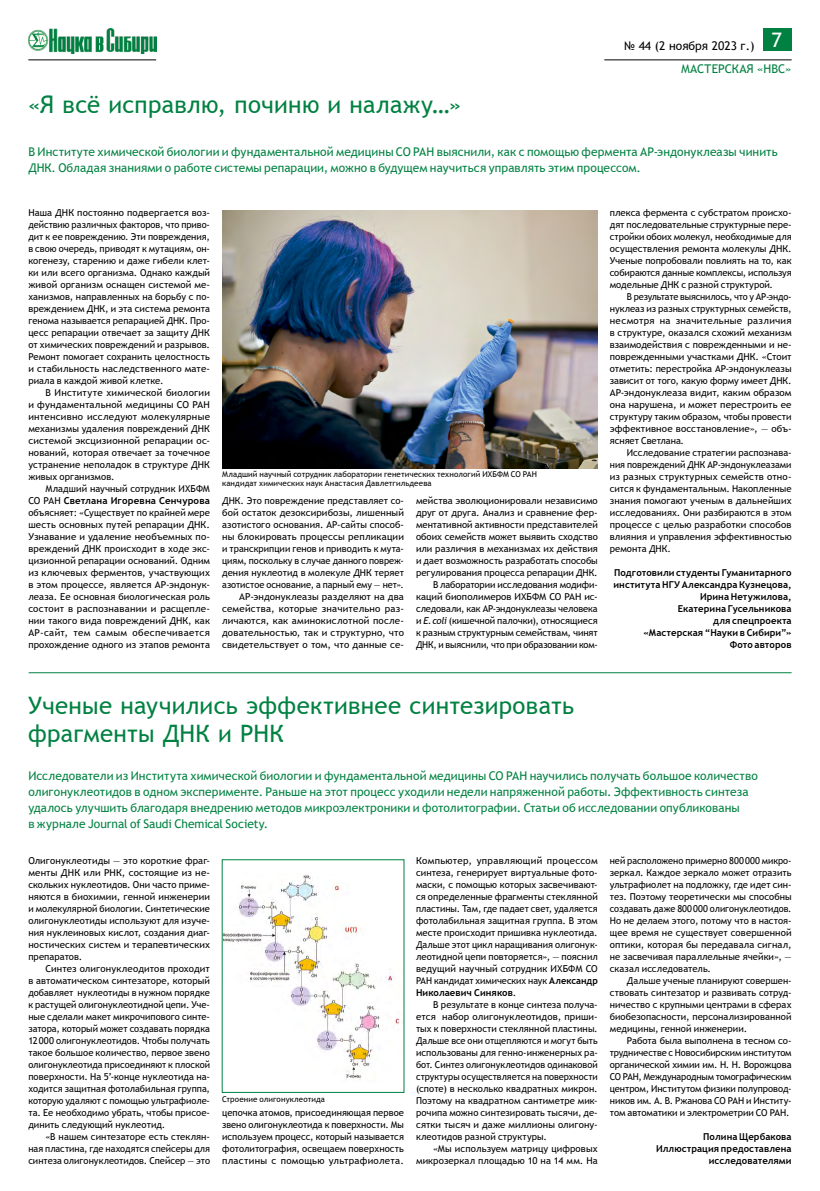
<style>
.page{position:relative;width:820px;height:1191px;background:#fff}
.page>*{position:absolute;margin:0;border:0;box-sizing:border-box;transform-origin:0 0}
.t1{font:24px/28px "Trebuchet MS";letter-spacing:.01em;color:#008141}
.t2{font:12px/16px "Trebuchet MS";letter-spacing:.005em;color:#008141}
.t3{font:12px/22.3px "Trebuchet MS";color:#000}
.t4{font:9.5px/12px "Trebuchet MS";letter-spacing:.005em;color:#000;text-align:justify}
.t5{font:700 9.5px/12px "Trebuchet MS";letter-spacing:.01em;color:#000;text-align:right}
.t6{font:8px/9px "Trebuchet MS";letter-spacing:.015em;color:#000}
.s1{color:#008141}
.s2{font-weight:700}
.s3{font-style:italic}
</style>
<div class="page">
<div style="left:762px;top:28px;width:29px;height:23px;background:#008141"></div>
<hr style="left:604px;top:60px;width:187px;height:1px;background:#000">
<img style="left:28px;top:28px;width:128px;height:25px">
<hr style="left:28px;top:60px;width:128px;height:1px;background:#000">
<hr style="left:29px;top:672px;width:762px;height:1px;background:#008141">
<img style="left:224px;top:874px;width:176px;height:206px">
<img style="left:222px;top:211px;width:375px;height:257px">
<h1 class="t1" style="left:28px;top:91px;width:434px">«Я всё исправлю, починю и налажу…»</h1>
<p class="t3" style="left:680px;top:35px;width:112px;text-indent:-57px">№ 44 (2 ноября 2023 г.) <sup>7<br></sup><span class="s1">МАСТЕРСКАЯ «НВС»</span></p>
<p class="t2" style="left:28px;top:144px;width:750px">В Институте химической биологии и фундаментальной медицины СО РАН выяснили, как с помощью фермента АР-эндонуклеазы чинить<br>ДНК. Обладая знаниями о работе системы репарации, можно в будущем научиться управлять этим процессом.</p>
<p class="t4" style="left:28px;top:207px;width:183px">Наша ДНК постоянно подвергается воз&shy;действию различных факторов, что приво&shy;дит к ее повреждению. Эти повреждения, в свою очередь, приводят к мутациям, он&shy;когенезу, старению и даже гибели клет&shy;ки или всего организма. Однако каждый живой организм оснащен системой ме&shy;ханизмов, направленных на борьбу с по&shy;вреждением ДНК, и эта система ремонта генома называется репарацией ДНК. Про&shy;цесс репарации отвечает за защиту ДНК от химических повреждений и разрывов.<br>Ремонт помогает сохранить целостность и стабильность наследственного мате&shy;риала в каждой живой клетке.</p>
<p class="t4" style="left:28px;top:387px;width:183px;text-indent:17px">В Институте химической биологии и фундаментальной медицины СО РАН интенсивно исследуют молекулярные механизмы удаления повреждений ДНК системой эксцизионной репарации ос&shy;нований, которая отвечает за точечное устранение неполадок в структуре ДНК живых организмов.</p>
<p class="t4" style="left:28px;top:483px;width:183px;text-indent:17px">Младший научный сотрудник ИХБФМ СО РАН <span class="s2">Светлана Игоревна Сенчурова </span>объясняет: «Существует по крайней мере шесть основных путей репарации ДНК.<br>Узнавание и удаление необъемных по&shy;вреждений ДНК происходит в ходе экс&shy;цизионной репарации оснований. Одним из ключевых ферментов, участвующих в этом процессе, является АР-эндонук&shy;леаза. Ее основная биологическая роль состоит в распознавании и расщепле&shy;нии такого вида повреждений ДНК, как АР-сайт, тем самым обеспечивается прохождение одного из этапов ремонта</p>
<p class="t6" style="left:222px;top:469px;width:316px">Младший научный сотрудник лаборатории генетических технологий ИХБФМ СО РАН кандидат химических наук Анастасия Давлетгильдеева</p>
<p class="t4" style="left:222px;top:495px;width:183px;text-align:right">ДНК. Это повреждение представляет со&shy;бой остаток дезоксирибозы, лишенный азотистого основания. AP-сайты способ&shy;ны блокировать процессы репликации и транскрипции генов и приводить к мута&shy;циям, поскольку в случае данного повреж&shy;дения нуклеотид в молекуле ДНК теряет азотистое основание, а парный ему — нет».<br>AP-эндонуклеазы разделяют на два семейства, которые значительно раз&shy;личаются, как аминокислотной после&shy;довательностью, так и структурно, что свидетельствует о том, что данные се-</p>
<p class="t4" style="left:416px;top:495px;width:183px;text-align:right">мейства эволюционировали независимо друг от друга. Анализ и сравнение фер&shy;ментативной активности представителей обоих семейств может выявить сходство или различия в механизмах их действия и дает возможность разработать способы регулирования процесса репарации ДНК.<br>В лаборатории исследования модифи&shy;каций биополимеров ИХБФМ СО РАН ис&shy;следовали, как AP-эндонуклеазы человека и <span class="s3">E.coli</span> (кишечной палочки), относящиеся к разным структурным семействам, чинят ДНК, и выяснили, что при образовании ком-</p>
<p class="t4" style="left:609px;top:207px;width:183px">плекса фермента с субстратом происхо&shy;дят последовательные структурные пере&shy;стройки обоих молекул, необходимые для осуществления ремонта молекулы ДНК.<br>Ученые попробовали повлиять на то, как собираются данные комплексы, используя модельные ДНК с разной структурой.</p>
<p class="t4" style="left:609px;top:291px;width:183px;text-indent:17px">В результате выяснилось, что у АР-эндо&shy;нуклеаз из разных структурных семейств, несмотря на значительные различия в структуре, оказался схожий механизм взаимодействия с поврежденными и не&shy;поврежденными участками ДНК. «Стоит отметить: перестройка АР-эндонуклеазы зависит от того, какую форму имеет ДНК.<br>АР-эндонуклеаза видит, каким образом она нарушена, и может перестроить ее структуру таким образом, чтобы провести эффективное восстановление», — объ&shy;ясняет Светлана.</p>
<p class="t4" style="left:609px;top:447px;width:183px;text-indent:17px">Исследование стратегии распознава&shy;ния повреждений ДНК АР-эндонуклеазами из разных структурных семейств отно&shy;сится к фундаментальным. Накопленные знания помогают ученым в дальнейших исследованиях. Они разбираются в этом процессе с целью разработки способов влияния и управления эффективностью ремонта ДНК.</p>
<p class="t5" style="left:613px;top:567px;width:179px">Подготовили студенты Гуманитарного института НГУ Александра Кузнецова,<br>Ирина Нетужилова,<br>Екатерина Гусельникова<br>для спецпроекта<br>«Мастерская “Науки в Сибири”»<br>Фото авторов</p>
<h1 class="t1" style="left:28px;top:691px;width:547px">Ученые научились эффективнее синтезировать фрагменты ДНК и РНК</h1>
<p class="t2" style="left:28px;top:768px;width:730px">Исследователи из Института химической биологии и фундаментальной медицины СО РАН научились получать большое количество олигонуклеотидов в одном эксперименте. Раньше на этот процесс уходили недели напряженной работы. Эффективность синтеза удалось улучшить благодаря внедрению методов микроэлектроники и фотолитографии. Статьи об исследовании опубликованы<br>в журнале Journal of Saudi Chemical Society.</p>
<p class="t4" style="left:28px;top:855px;width:183px">Олигонуклеотиды — это короткие фраг&shy;менты ДНК или РНК, состоящие из не&shy;скольких нуклеотидов. Они часто приме&shy;няются в биохимии, генной инженерии и молекулярной биологии. Синтетические олигонуклеотиды используют для изуче&shy;ния нуклеиновых кислот, создания диаг&shy;ностических систем и терапевтических препаратов.</p>
<p class="t4" style="left:28px;top:963px;width:183px;text-indent:17px">Синтез олигонуклеодитов проходит в автоматическом синтезаторе, который добавляет нуклеотиды в нужном порядке к растущей олигонуклеотидной цепи. Уче&shy;ные сделали макет микрочипового синте&shy;затора, который может создавать порядка 12000 олигонуклеотидов. Чтобы получать такое большое количество, первое звено олигонуклеотида присоединяют к плоской поверхности. На 5’-конце нуклеотида на&shy;ходится защитная фотолабильная группа, которую удаляют с помощью ультрафиоле&shy;та. Ее необходимо убрать, чтобы присое&shy;динить следующий нуклеотид.</p>
<p class="t4" style="left:28px;top:1131px;width:183px;text-indent:17px">«В нашем синтезаторе есть стеклян&shy;ная пластина, где находятся спейсеры для синтеза олигонуклеотидов. Спейсер — это</p>
<p class="t6" style="left:222px;top:1094px;width:104px">Строение олигонуклеотида</p>
<p class="t4" style="left:222px;top:1107px;width:183px">цепочка атомов, присоединяющая первое звено олигонуклеотида к поверхности. Мы используем процесс, который называется фотолитография, освещаем поверхность пластины с помощью ультрафиолета.</p>
<p class="t4" style="left:416px;top:855px;width:183px">Компьютер, управляющий процессом синтеза, генерирует виртуальные фото&shy;маски, с помощью которых засвечивают&shy;ся определенные фрагменты стеклянной пластины. Там, где падает свет, удаляется фотолабильная защитная группа. В этом месте происходит пришивка нуклеотида.<br>Дальше этот цикл наращивания олигонук&shy;леотидной цепи повторяется», — пояснил ведущий научный сотрудник ИХБФМ СО РАН кандидат химических наук <span class="s2">Александр Николаевич Синяков</span>.</p>
<p class="t4" style="left:416px;top:999px;width:183px;text-indent:17px">В результате в конце синтеза получа&shy;ется набор олигонуклеотидов, приши&shy;тых к поверхности стеклянной пластины.<br>Дальше все они отщепляются и могут быть использованы для генно-инженерных ра&shy;бот. Синтез олигонуклеотидов одинаковой структуры осуществляется на поверхности (споте) в несколько квадратных микрон.<br>Поэтому на квадратном сантиметре мик&shy;рочипа можно синтезировать тысячи, де&shy;сятки тысяч и даже миллионы олигону&shy;клеотидов разной структуры.</p>
<p class="t4" style="left:416px;top:1143px;width:183px;text-align:right">«Мы используем матрицу цифровых микрозеркал площадью 10 на 14 мм. На</p>
<p class="t4" style="left:609px;top:855px;width:183px">ней расположено примерно 800000 микро&shy;зеркал. Каждое зеркало может отразить ультрафиолет на подложку, где идет син&shy;тез. Поэтому теоретически мы способны создавать даже 800000 олигонуклеотидов.<br>Но не делаем этого, потому что в настоя&shy;щее время не существует совершенной оптики, которая бы передавала сигнал, не засвечивая параллельные ячейки», — сказал исследователь.</p>
<p class="t4" style="left:609px;top:975px;width:183px;text-indent:17px">Дальше ученые планируют совершен&shy;ствовать синтезатор и развивать сотруд&shy;ничество с крупными центрами в сферах биобезопасности, персонализированной медицины, генной инженерии.</p>
<p class="t4" style="left:609px;top:1035px;width:183px;text-indent:17px">Работа была выполнена в тесном со&shy;трудничестве с Новосибирским институтом органической химии им. Н. Н. Ворожцова СО РАН, Международным томографическим центром, Институтом физики полупровод&shy;ников им. А. В. Ржанова СО РАН и Институ&shy;том автоматики и электрометрии СО РАН.</p>
<p class="t5" style="left:655px;top:1131px;width:137px">Полина Щербакова<br>Иллюстрация предоставлена исследователями</p>
</div>
